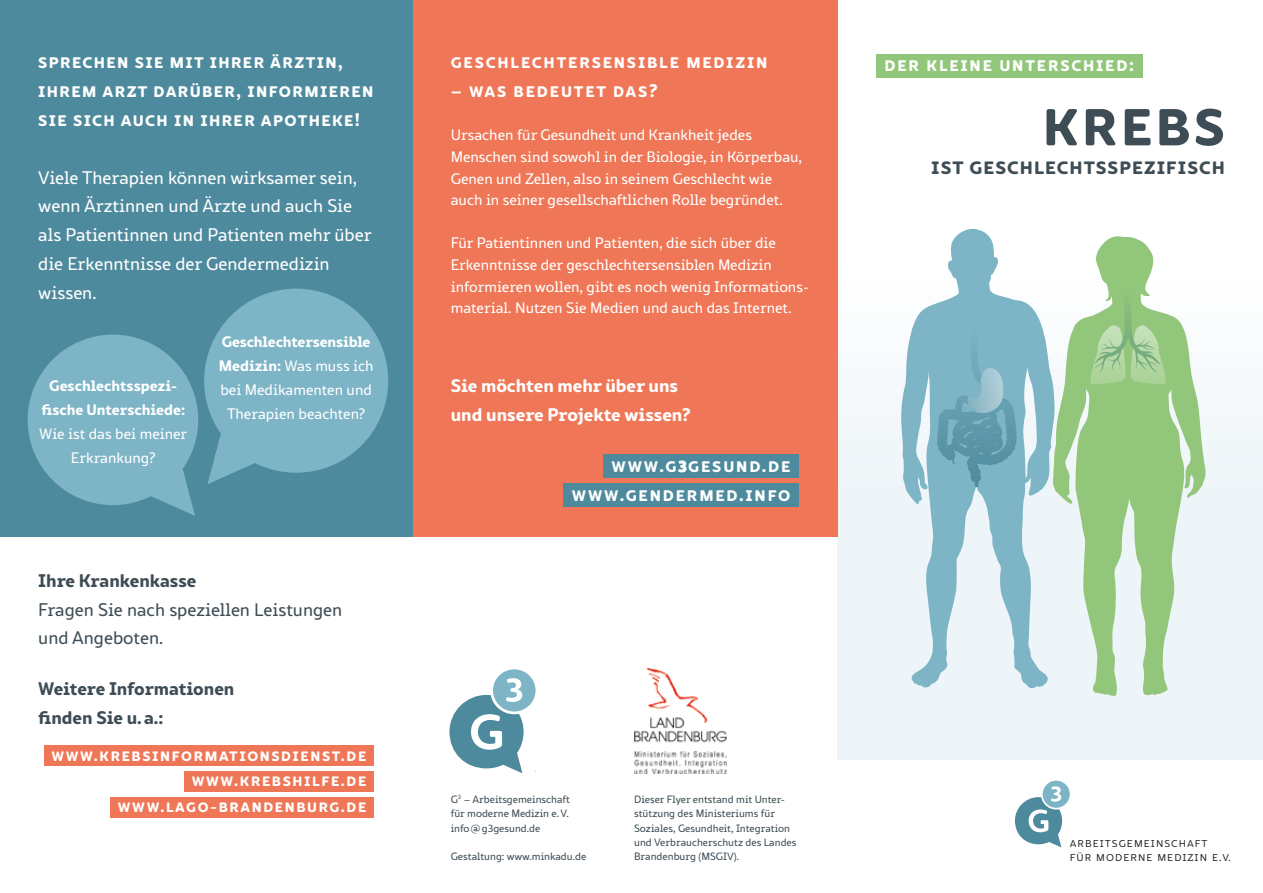
<style>
.page{position:relative;width:1263px;height:893px;background:#fff}
.page>*{position:absolute;margin:0;border:0;box-sizing:border-box;transform-origin:0 0}
.t1{font:800 60.9px "Marlon Pro";letter-spacing:.05em;color:#3e4d55}
.t2{font:800 21px "Marlon Pro";letter-spacing:.05em;color:#3e4d55}
.t3{font:800 18px/28.8px "Marlon Pro";letter-spacing:.085em;color:#fff}
.t4{font:500 18px/28.8px "Marlon Pro";color:#fff}
.t5{font:800 18px/28.8px "Marlon Pro";letter-spacing:-.005em;color:#3e4d55}
.t6{font:500 18px/28.8px "Marlon Pro";color:#3e4d55}
.t7{font:800 16.05px/25.5px "Marlon Pro";letter-spacing:.1em;color:#fff;text-align:right}
.t8{font:500 15px/21.6px "Marlon Pro";color:#fff}
.t9{font:800 15px/24px "Marlon Pro";color:#fff;text-align:center}
.t10{font:12px/13.6px "Marlon Pro";letter-spacing:.085em;color:#1d1d1b}
.t11{font:500 10.5px/14.4px "Marlon Pro";color:#3e4d55}
.s1{font-weight:800}
.s2{font-size:15.45px}
</style>
<div class="page">
<div style="left:838px;top:257px;width:425px;height:503px;background:linear-gradient(to bottom,#fafcfd,#eaf2f6)"></div>
<svg style="left:1053px;top:236px;width:153px;height:460px;fill:#92c67a"></svg>
<svg style="left:901px;top:228px;width:154px;height:460px"></svg>
<svg style="left:937px;top:328px;width:72px;height:159px;background:#75adbd"></svg>
<svg style="left:1090px;top:274px;width:76px;height:111px"></svg>
<div style="left:412px;top:0;width:426px;height:536px;background:#ef7757"></div>
<div style="left:0;top:0;width:412px;height:536px;background:#4e8a9d"></div>
<div style="left:1043px;top:781px;width:27px;height:27px;background:#7db5c6;border-radius:50%"></div>
<svg style="left:1015px;top:786px;width:47px;height:61px"></svg>
<div style="left:876px;top:54px;width:267px;height:24px;background:#92c67a"></div>
<div style="left:603px;top:455px;width:196px;height:23px;background:#4e8a9d"></div>
<div style="left:563px;top:483px;width:236px;height:24px;background:#4e8a9d"></div>
<div style="left:493px;top:669px;width:42px;height:42px;background:#7db5c6;border-radius:50%"></div>
<svg style="left:449px;top:678px;width:75px;height:94px"></svg>
<img style="left:634px;top:669px;width:93px;height:104px">
<svg style="left:204px;top:289px;width:184px;height:195px"></svg>
<svg style="left:28px;top:335px;width:170px;height:181px"></svg>
<div style="left:44px;top:746px;width:330px;height:20px;background:#ef7757"></div>
<div style="left:184px;top:771px;width:190px;height:21px;background:#ef7757"></div>
<div style="left:110px;top:797px;width:264px;height:20px;background:#ef7757"></div>
<p class="t3" style="left:38px;top:47px;width:306px">sprechen sie mit ihrer ärztin,</p>
<p class="t3" style="left:884px;top:50px;width:251px">der kleine unterschied:</p>
<p class="t3" style="left:38px;top:75px;width:337px">ihrem arzt darüber, informieren sie sich auch in ihrer apotheke!</p>
<p class="t3" style="left:451px;top:47px;width:318px">geschlechtersensible medizin</p>
<p class="t3" style="left:451px;top:75px;width:208px">– was bedeutet das?</p>
<p class="t8" style="left:451px;top:124px;width:353px">Ursachen für Gesundheit und Krankheit jedes Menschen sind sowohl in der Biologie, in Körperbau, Genen und Zellen, also in seinem Geschlecht wie auch in seiner gesellschaftlichen Rolle begründet.</p>
<p class="t8" style="left:451px;top:232px;width:360px">Für Patientinnen und Patienten, die sich über die Erkenntnisse der geschlechtersensiblen Medizin informieren wollen, gibt es noch wenig Informations&shy;material. Nutzen Sie Medien und auch das Internet.</p>
<h1 class="t1" style="left:1042px;top:76px;width:184px">krebs</h1>
<h2 class="t2" style="left:931px;top:150px;width:295px">ist geschlechtsspezifisch</h2>
<p class="t4" style="left:38px;top:163px;width:335px">Viele Therapien können wirksamer sein, wenn Ärztinnen und Ärzte und auch Sie als Patientinnen und Patienten mehr über die Erkenntnisse der Gendermedizin wissen.</p>
<p class="t9" style="left:41px;top:373px;width:145px">Geschlechtsspezi&shy;fische Unterschiede:</p>
<p class="t8" style="left:39px;top:422px;width:149px;line-height:24px;text-align:center">Wie ist das bei meiner<br>Erkrankung?</p>
<p class="t8" style="left:219px;top:330px;width:156px;line-height:24px;text-align:center"><span class="s1">Geschlechtersensible<br>Medizin:</span> Was muss ich bei Medikamenten und<br>Therapien beachten?</p>
<p class="t5" style="left:38px;top:565px;width:160px">Ihre Krankenkasse</p>
<p class="t6" style="left:38px;top:595px;width:305px">Fragen Sie nach speziellen Leistungen und Angeboten.</p>
<p class="t5" style="left:38px;top:673px;width:198px">Weitere Informationen finden Sie u.a.:</p>
<p class="t7" style="left:52px;top:741px;width:316px">www.krebsinformationsdienst.de www.krebshilfe.de www.lago-brandenburg.de</p>
<p class="t3" style="left:451px;top:371px;width:241px">Sie möchten mehr über uns und unsere Projekte wissen?</p>
<p class="t3" style="left:572px;top:450px;width:220px;text-align:right">www.g<span class="s2">3</span>gesund.de www.gendermed.info</p>
<p class="t11" style="left:451px;top:792px;width:121px;text-align:justify">G<sup>3</sup> – Arbeitsgemeinschaft für moderne Medizin e.V. info@g3gesund.de</p>
<p class="t11" style="left:451px;top:849px;width:137px">Gestaltung: www.minkadu.de</p>
<p class="t11" style="left:634px;top:792px;width:164px">Dieser Flyer entstand mit Unter&shy;stützung des Ministeriums für<br>Soziales, Gesundheit, Integration und Verbraucherschutz des Landes<br>Brandenburg (MSGIV).</p>
<p class="t10" style="left:1070px;top:836px;width:162px">Arbeitsgemeinschaft für moderne medizin e.v.</p>
</div>
